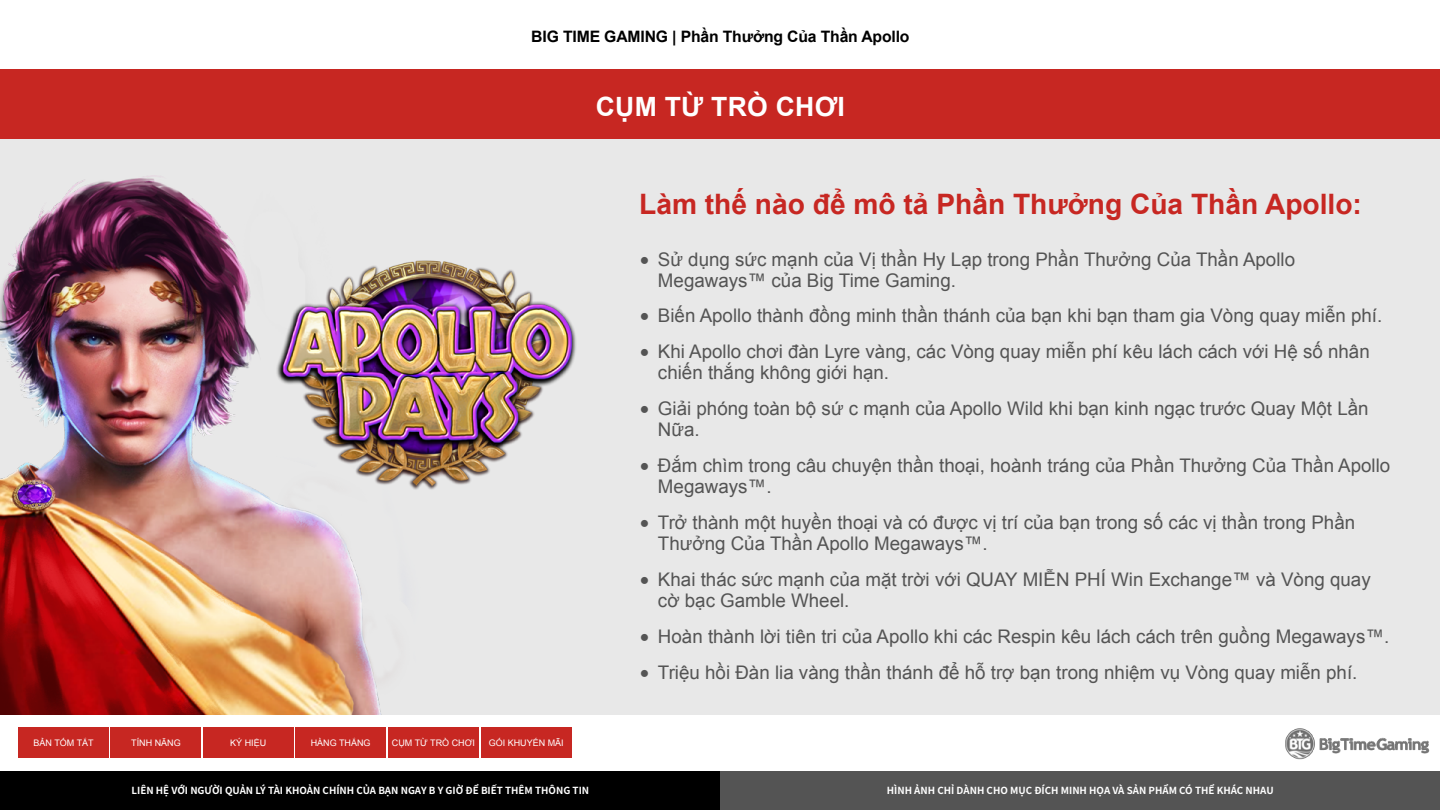
<style>
.page{position:relative;width:1440px;height:810px;background:#fff}
.page>*{position:absolute;margin:0;border:0;box-sizing:border-box;transform-origin:0 0}
.t1{font:700 28.12px "Arial";color:#c72722}
.t2{font:700 26.55px "Arial";letter-spacing:.01em;color:#fff}
.t3{font:18.75px/21px "Arial";color:#545454}
.t4{font:700 15.75px "Arial";letter-spacing:-.01em;color:#000}
.t5{font:700 9.75px "Noto Sans CJ Ktc";color:#fff}
.t6{font:9px "Arial";color:#fff}
.s1{font-family:"Lato"}
</style>
<div class="page">
<div style="left:0;top:138px;width:1440px;height:576px;background:#e8e8e8"></div>
<img style="left:1285px;top:728px;width:145px;height:32px">
<img style="left:0;top:176px;width:381px;height:538px">
<div style="left:0;top:69px;width:1440px;height:69px;background:#c72722"></div>
<div style="left:18px;top:728px;width:91px;height:30px;background:#c72722"></div>
<div style="left:111px;top:728px;width:90px;height:30px;background:#c72722"></div>
<div style="left:203px;top:728px;width:90px;height:30px;background:#c72722"></div>
<div style="left:296px;top:728px;width:90px;height:30px;background:#c72722"></div>
<div style="left:388px;top:728px;width:91px;height:30px;background:#c72722"></div>
<div style="left:481px;top:728px;width:90px;height:30px;background:#c72722"></div>
<img style="left:269px;top:224px;width:307px;height:282px">
<div style="left:0;top:771px;width:720px;height:39px;background:#000"></div>
<div style="left:720px;top:771px;width:720px;height:39px;background:#545454"></div>
<p class="t4" style="left:531px;top:27px;width:380px">BIG TIME GAMING | Phần Thưởng Của Thần Apollo</p>
<h2 class="t2" style="left:596px;top:89px;width:251px">CỤM TỪ TRÒ CHƠI</h2>
<h1 class="t1" style="left:639px;top:186px;width:724px">Làm thế nào để mô tả Phần Thưởng Của Thần Apollo:</h1>
<p class="t6" style="left:34px;top:737px;width:62px">BẢN TÓM TẮT</p>
<p class="t6" style="left:131px;top:737px;width:51px">TÍNH NĂNG</p>
<p class="t6" style="left:230px;top:737px;width:38px">KÝ HIỆU</p>
<p class="t6" style="left:311px;top:737px;width:61px">HÀNG THẮNG</p>
<p class="t6" style="left:392px;top:737px;width:85px">CỤM TỪ TRÒ CHƠI</p>
<p class="t6" style="left:489px;top:737px;width:77px">GÓI KHUYẾN MÃI</p>
<p class="t3" style="left:658px;top:249px;width:639px;text-indent:-19px"><span class="s1">•</span> Sử dụng sức mạnh của Vị thần Hy Lạp trong Phần Thưởng Của Thần Apollo<br>Megaways™ của Big Time Gaming.</p>
<p class="t3" style="left:639px;top:306px;width:745px"><span class="s1">•</span> Biến Apollo thành đồng minh thần thánh của bạn khi bạn tham gia Vòng quay miễn phí.</p>
<p class="t3" style="left:658px;top:341px;width:713px;text-indent:-19px"><span class="s1">•</span> Khi Apollo chơi đàn Lyre vàng, các Vòng quay miễn phí kêu lách cách với Hệ số nhân chiến thắng không giới hạn.</p>
<p class="t3" style="left:658px;top:398px;width:712px;text-indent:-19px"><span class="s1">•</span> Giải phóng toàn bộ sứ c mạnh của Apollo Wild khi bạn kinh ngạc trước Quay Một Lần<br>Nữa.</p>
<p class="t3" style="left:658px;top:455px;width:734px;text-indent:-19px"><span class="s1">•</span> Đắm chìm trong câu chuyện thần thoại, hoành tráng của Phần Thưởng Của Thần Apollo<br>Megaways™.</p>
<p class="t3" style="left:658px;top:512px;width:699px;text-indent:-19px"><span class="s1">•</span> Trở thành một huyền thoại và có được vị trí của bạn trong số các vị thần trong Phần<br>Thưởng Của Thần Apollo Megaways™.</p>
<p class="t3" style="left:658px;top:569px;width:714px;text-indent:-19px"><span class="s1">•</span> Khai thác sức mạnh của mặt trời với QUAY MIỄN PHÍ Win Exchange™ và Vòng quay cờ bạc Gamble Wheel.</p>
<p class="t3" style="left:639px;top:626px;width:752px"><span class="s1">•</span> Hoàn thành lời tiên tri của Apollo khi các Respin kêu lách cách trên guồng Megaways™.</p>
<p class="t3" style="left:639px;top:662px;width:720px"><span class="s1">•</span> Triệu hồi Đàn lia vàng thần thánh để hỗ trợ bạn trong nhiệm vụ Vòng quay miễn phí.</p>
<p class="t5" style="left:132px;top:785px;width:459px">LIÊN HỆ VỚI NGƯỜI QUẢN LÝ TÀI KHOẢN CHÍNH CỦA BẠN NGAY B Y GIỜ ĐỂ BIẾT THÊM THÔNG TIN</p>
<p class="t5" style="left:887px;top:785px;width:388px">HÌNH ẢNH CHỈ DÀNH CHO MỤC ĐÍCH MINH HỌA VÀ SẢN PHẨM CÓ THỂ KHÁC NHAU</p>
</div>
